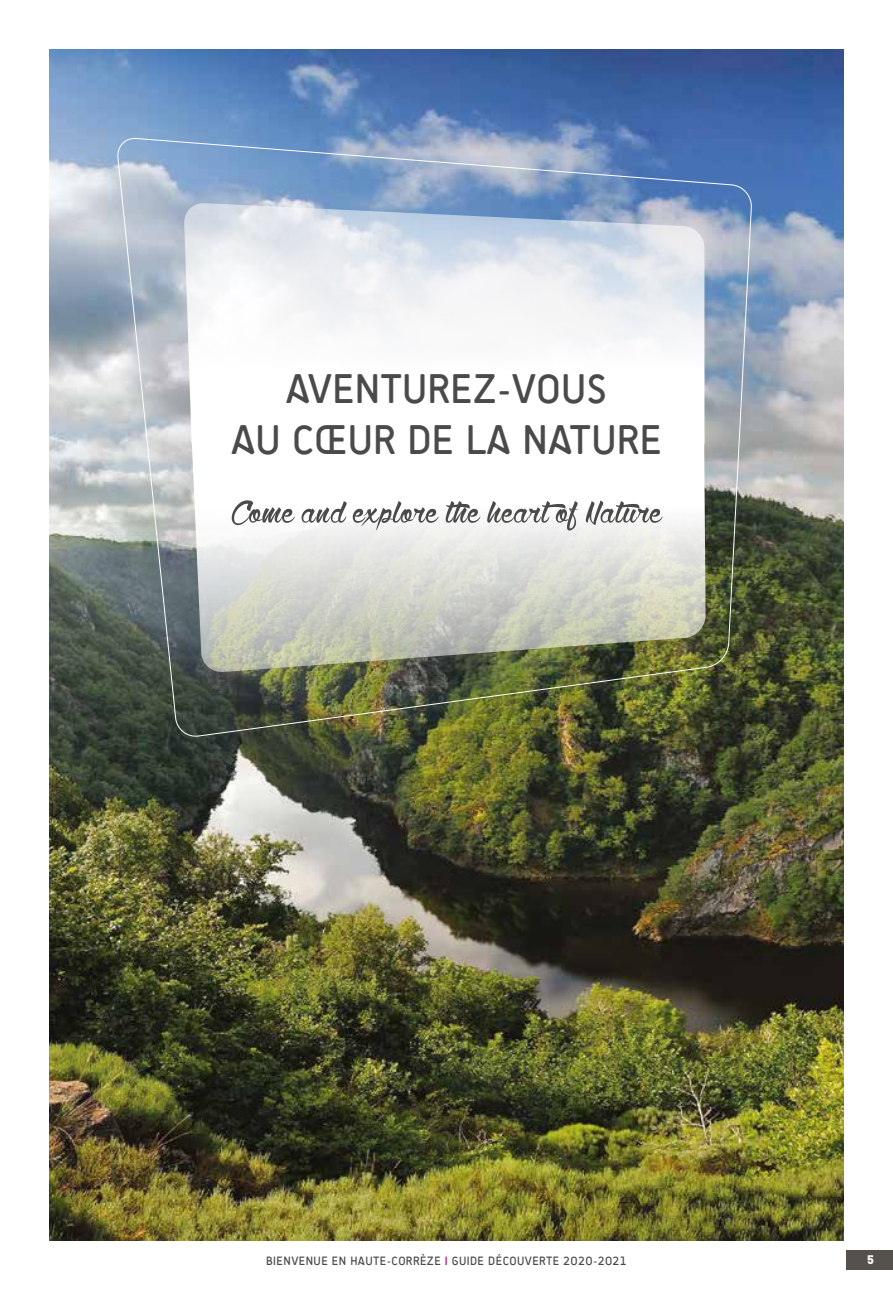
<style>
.page{position:relative;width:893px;height:1290px;background:#fff}
.page>*{position:absolute;margin:0;border:0;box-sizing:border-box;transform-origin:0 0}
.t1{font:300 51.45px "Wolfinthe City";letter-spacing:.02em;color:#4a4a49}
.t2{font:42px/50.4px "Sci Fly Sans";letter-spacing:.005em;color:#4a4a49;text-align:center}
.t3{font:12.25px "Sci Fly Sans";letter-spacing:.035em;color:#4a4a49}
.t4{font:900 12.25px "DIN";color:#fff}
.s1{color:#c3006b}
</style>
<div class="page">
<div style="left:846px;top:1250px;width:47px;height:20px;background:#56514d"></div>
<img style="left:50px;top:50px;width:793px;height:1190px">
<img style="left:117px;top:138px;width:636px;height:599px">
<h2 class="t2" style="left:231px;top:364px;width:432px">AVENTUREZ-VOUS<br>AU CŒUR DE LA NATURE</h2>
<h1 class="t1" style="left:231px;top:475px;width:432px">Come and explore the heart of Nature</h1>
<p class="t3" style="left:266px;top:1254px;width:362px">BIENVENUE EN HAUTE-CORRÈZE <span class="s1">I</span> GUIDE DÉCOUVERTE 2O2O-2O21</p>
<p class="t4" style="left:867px;top:1251px;width:8px">5</p>
</div>
